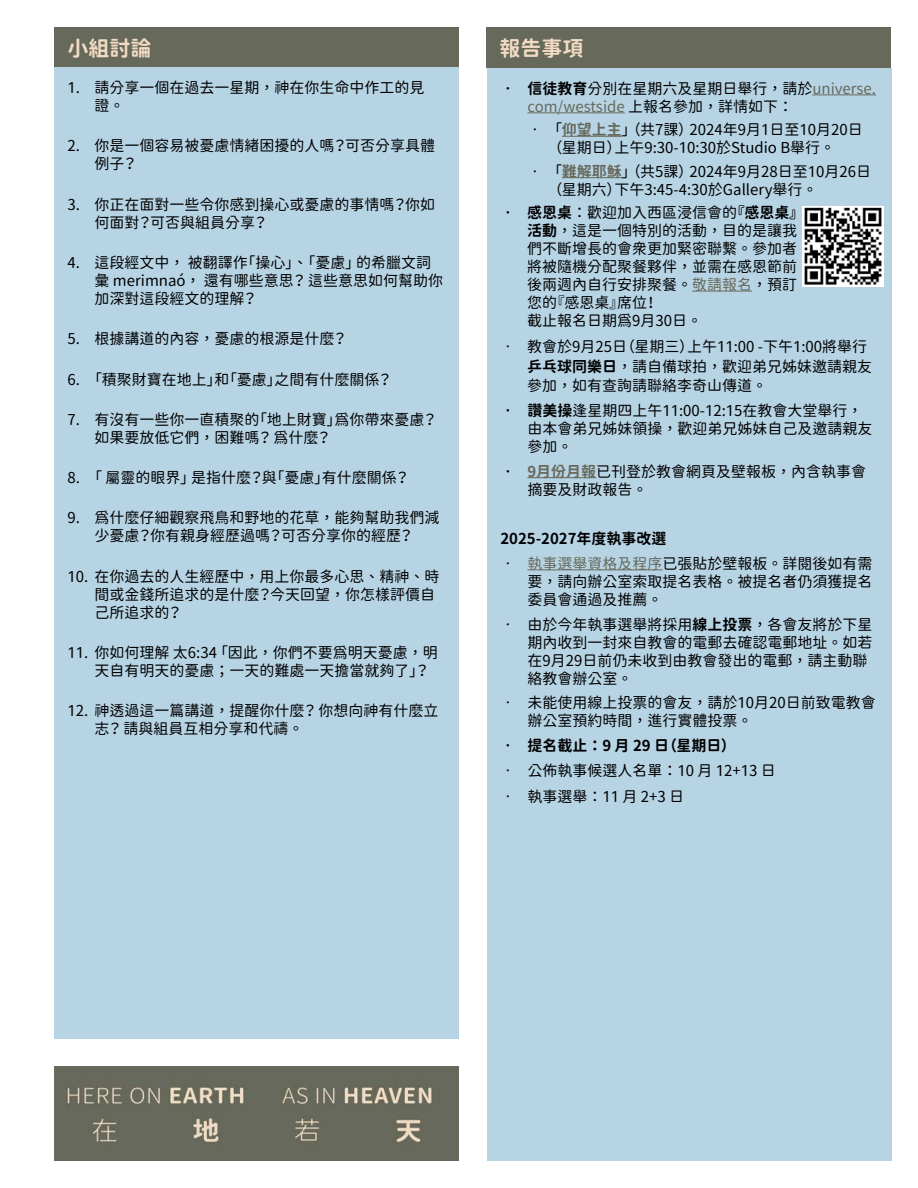
<style>
.page{position:relative;width:918px;height:1188px;background:#fff}
.page>*{position:absolute;margin:0;border:0;box-sizing:border-box;transform-origin:0 0}
.t1{font:21px "Gen Sen Rounded TW B";color:#f1dcc3}
.t2{font:15px/18px "Gen Sen Rounded TW R";color:#000}
.t3{font:15px "Gen Sen Rounded TW B";color:#000}
.s1{font-family:"Gen Sen Rounded TW B"}
.s2{color:#67695b}
.s3{font-family:"Gen Sen Rounded TW B";color:#67695b}
</style>
<div class="page">
<div style="left:54px;top:27px;width:405px;height:41px;background:#67695b"></div>
<div style="left:486px;top:27px;width:405px;height:41px;background:#67695b"></div>
<div style="left:54px;top:68px;width:405px;height:972px;background:#b7d4e5"></div>
<img style="left:54px;top:1066px;width:405px;height:95px">
<div style="left:487px;top:68px;width:405px;height:1093px;background:#b7d4e5"></div>
<hr style="left:812px;top:94px;width:64px;height:1px;background:#67695b">
<hr style="left:527px;top:112px;width:98px;height:1px;background:#67695b">
<hr style="left:562px;top:136px;width:60px;height:1px;background:#67695b">
<hr style="left:562px;top:177px;width:60px;height:1px;background:#67695b">
<hr style="left:692px;top:291px;width:60px;height:1px;background:#67695b">
<hr style="left:527px;top:477px;width:69px;height:1px;background:#67695b">
<hr style="left:527px;top:569px;width:135px;height:1px;background:#67695b">
<img style="left:803px;top:206px;width:80px;height:81px">
<h1 class="t1" style="left:68px;top:36px;width:85px">小組討論</h1>
<h1 class="t1" style="left:500px;top:36px;width:85px">報告事項</h1>
<p class="t2" style="left:94px;top:79px;width:331px;text-indent:-27px">1. 請分享一個在過去一星期，神在你生命中作工的見證。</p>
<p class="t2" style="left:94px;top:137px;width:342px;text-indent:-27px">2. 你是一個容易被憂慮情緒困擾的人嗎？可否分享具體例子？</p>
<p class="t2" style="left:94px;top:195px;width:342px;text-indent:-27px">3. 你正在面對一些令你感到操心或憂慮的事情嗎？你如何面對？可否與組員分享？</p>
<p class="t2" style="left:94px;top:254px;width:350px;text-indent:-27px">4. 這段經文中， 被翻譯作「操心」、「憂慮」 的希臘文詞彙 merimnaó， 還有哪些意思？ 這些意思如何幫助你加深對這段經文的理解？</p>
<p class="t2" style="left:68px;top:330px;width:281px">5. 根據講道的內容，憂慮的根源是什麼？</p>
<p class="t2" style="left:67px;top:370px;width:326px">6. 「積聚財寶在地上」和「憂慮」之間有什麼關係？</p>
<p class="t2" style="left:94px;top:411px;width:344px;text-indent:-27px">7. 有沒有一些你一直積聚的「地上財寶」為你帶來憂慮？如果要放低它們，困難嗎？ 為什麼？</p>
<p class="t2" style="left:67px;top:469px;width:344px">8. 「 屬靈的眼界」 是指什麼？與「憂慮」有什麼關係？</p>
<p class="t2" style="left:67px;top:509px;width:374px;text-align:center">9. 為什麼仔細觀察飛鳥和野地的花草，能夠幫助我們減少憂慮？你有親身經歷過嗎？可否分享你的經歷？</p>
<p class="t2" style="left:94px;top:568px;width:346px;text-indent:-27px">10. 在你過去的人生經歷中，用上你最多心思、精神、時間或金錢所追求的是什麼？今天回望，你怎樣評價自己所追求的？</p>
<p class="t2" style="left:94px;top:644px;width:345px;text-indent:-27px">11. 你如何理解 太6:34 「因此，你們不要為明天憂慮，明天自有明天的憂慮；一天的難處一天擔當就夠了」？</p>
<p class="t2" style="left:94px;top:702px;width:346px;text-indent:-27px">12. 神透過這一篇講道，提醒你什麼？ 你想向神有什麼立志？ 請與組員互相分享和代禱。</p>
<p class="t2" style="left:527px;top:80px;width:350px;text-indent:-27px"><span class="s1">• 信徒教育</span>分別在星期六及星期日舉行，請於<span class="s2">universe. com/westside</span> 上報名參加，詳情如下：</p>
<p class="t2" style="left:527px;top:121px;width:337px;text-align:center">• 「<span class="s3">仰望上主</span>」 （共7課）2024年9月1日至10月20日（星期日）上午9:30-10:30於Studio B舉行。</p>
<p class="t2" style="left:547px;top:162px;width:325px;text-indent:-20px">• 「<span class="s3">難解耶穌</span>」 （共5課）2024年9月28日至10月26日（星期六）下午3:45-4:30於Gallery舉行。</p>
<p class="t2" style="left:527px;top:204px;width:272px;text-indent:-27px"><span class="s1">• 感恩桌</span>：歡迎加入西區浸信會的<span class="s1">『感恩桌』活動</span>，這是一個特別的活動，目的是讓我們不斷增長的會眾更加緊密聯繫。參加者將被隨機分配聚餐夥伴，並需在感恩節前後兩週內自行安排聚餐。<span class="s2">敬請報名</span>，預訂您的『感恩桌』席位！<br>截止報名日期為9月30日。</p>
<p class="t2" style="left:527px;top:337px;width:346px;line-height:19.5px;text-indent:-27px">• 教會於9月25日（星期三）上午11:00 -下午1:00將舉行<span class="s1">乒乓球同樂日</span>，請自備球拍，歡迎弟兄姊妹邀請親友參加，如有查詢請聯絡李奇山傳道。</p>
<p class="t2" style="left:527px;top:402px;width:346px;text-indent:-27px"><span class="s1">• 讚美操</span>逢星期四上午11:00-12:15在教會大堂舉行，由本會弟兄姊妹領操，歡迎弟兄姊妹自己及邀請親友參加。</p>
<p class="t2" style="left:527px;top:462px;width:340px;text-indent:-27px"><span class="s1">•</span> <span class="s3">9月份月報</span>已刊登於教會網頁及壁報板，內含執事會摘要及財政報告。</p>
<p class="t3" style="left:500px;top:530px;width:168px">2025-2027年度執事改選</p>
<p class="t2" style="left:527px;top:555px;width:346px;text-align:justify;text-indent:-27px">• <span class="s2">執事選舉資格及程序</span>已張貼於壁報板。詳閱後如有需要，請向辦公室索取提名表格。被提名者仍須獲提名委員會通過及推薦。</p>
<p class="t2" style="left:527px;top:615px;width:346px;text-indent:-27px">• 由於今年執事選舉將採用<span class="s1">線上投票</span>，各會友將於下星期內收到一封來自教會的電郵去確認電郵地址。如若在9月29日前仍未收到由教會發出的電郵，請主動聯絡教會辦公室。</p>
<p class="t2" style="left:527px;top:694px;width:350px;text-indent:-27px">• 未能使用線上投票的會友，請於10月20日前致電教會辦公室預約時間，進行實體投票。</p>
<p class="t3" style="left:500px;top:737px;width:237px">• 提名截止：9 月 29 日（星期日）</p>
<p class="t2" style="left:500px;top:762px;width:277px">• 公佈執事候選人名單：10 月 12+13 日</p>
<p class="t2" style="left:500px;top:788px;width:185px">• 執事選舉：11 月 2+3 日</p>
</div>
